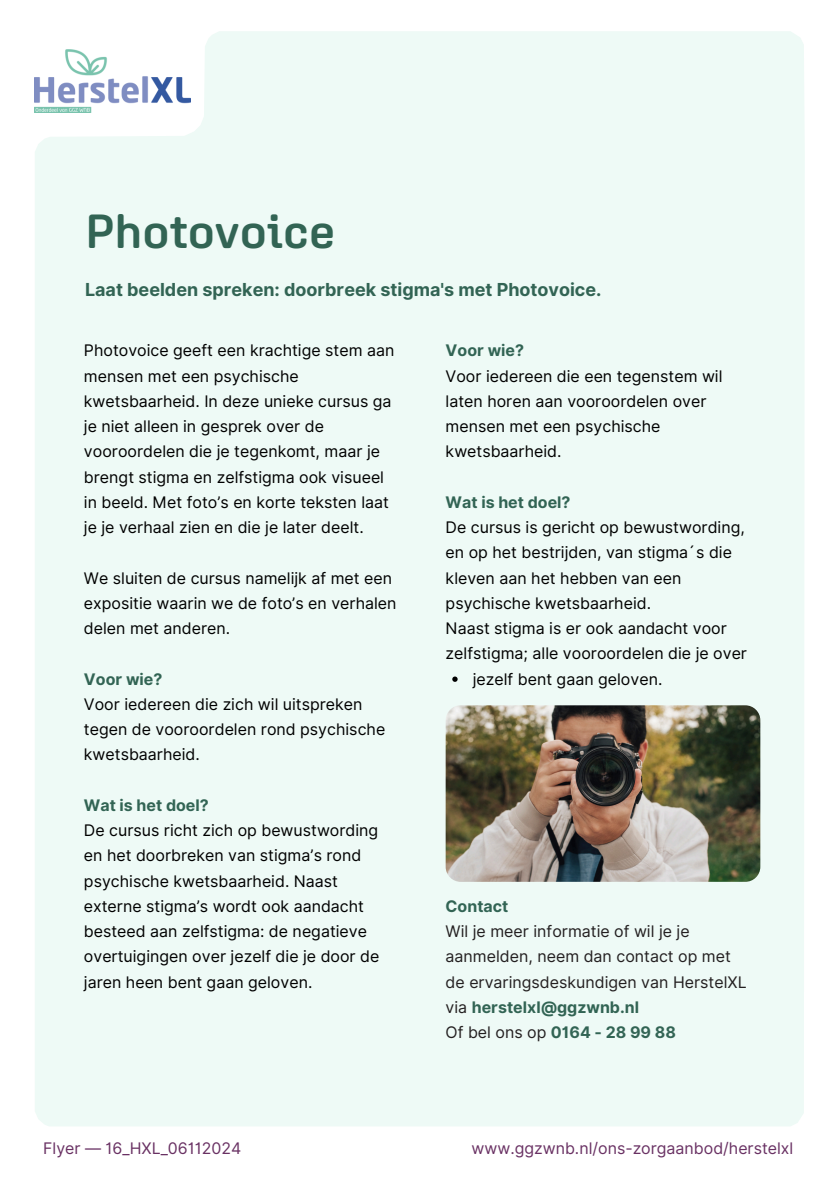
<style>
.page{position:relative;width:839px;height:1191px;background:#fff}
.page>*{position:absolute;margin:0;border:0;box-sizing:border-box;transform-origin:0 0}
.t1{font:600 47.8px "Aglet Sans";color:#326454}
.t2{font:700 18px "Inter";color:#326454}
.t3{font:16px/25.2px "Inter";color:#000}
.t4{font:16px/25.2px "Inter";color:#231f20}
.t5{font:700 16px "Inter";color:#326454}
.t6{font:16px "Inter";color:#693163}
.s1{font-weight:700;color:#326454}
.s2{font-weight:400;color:#231f20}
</style>
<div class="page">
<div style="left:35px;top:31px;width:769px;height:1095px;background:#eefaf6"></div>
<img style="left:35px;top:49px;width:156px;height:63px">
<img style="left:445px;top:705px;width:315px;height:177px;border-radius:15px">
<svg style="left:452px;top:677px;width:5px;height:5px"></svg>
<p class="t1" style="left:85px;top:202px;width:252px">Photovoice</p>
<h2 class="t2" style="left:85px;top:279px;width:518px">Laat beelden spreken: doorbreek stigma's met Photovoice.</h2>
<p class="t3" style="left:84px;top:338px;width:312px">Photovoice geeft een krachtige stem aan mensen met een psychische kwetsbaarheid. In deze unieke cursus ga je niet alleen in gesprek over de vooroordelen die je tegenkomt, maar je brengt stigma en zelfstigma ook visueel in beeld. Met foto’s en korte teksten laat je je verhaal zien en die je later deelt.</p>
<p class="t3" style="left:84px;top:565px;width:314px">We sluiten de cursus namelijk af met een expositie waarin we de foto’s en verhalen delen met anderen.</p>
<p class="t5" style="left:84px;top:669px;width:80px">Voor wie?</p>
<p class="t3" style="left:84px;top:691px;width:303px">Voor iedereen die zich wil uitspreken tegen de vooroordelen rond psychische kwetsbaarheid.</p>
<p class="t5" style="left:84px;top:795px;width:126px">Wat is het doel?</p>
<p class="t3" style="left:84px;top:818px;width:297px">De cursus richt zich op bewustwording en het doorbreken van stigma’s rond psychische kwetsbaarheid. Naast externe stigma’s wordt ook aandacht besteed aan zelfstigma: de negatieve overtuigingen over jezelf die je door de jaren heen bent gaan geloven.</p>
<p class="t6" style="left:43px;top:1138px;width:200px">Flyer — 16_HXL_06112024</p>
<p class="t5" style="left:445px;top:341px;width:80px">Voor wie?</p>
<p class="t3" style="left:445px;top:363px;width:278px">Voor iedereen die een tegenstem wil</p>
<p class="t3" style="left:445px;top:388px;width:262px">laten horen aan vooroordelen over</p>
<p class="t3" style="left:445px;top:414px;width:216px">mensen met een psychische</p>
<p class="t3" style="left:445px;top:439px;width:117px">kwetsbaarheid.</p>
<p class="t5" style="left:445px;top:492px;width:126px">Wat is het doel?</p>
<p class="t3" style="left:445px;top:515px;width:301px">De cursus is gericht op bewustwording,</p>
<p class="t3" style="left:445px;top:540px;width:288px">en op het bestrijden, van stigma´s die</p>
<p class="t3" style="left:445px;top:565px;width:237px">kleven aan het hebben van een</p>
<p class="t3" style="left:445px;top:590px;width:207px">psychische kwetsbaarheid.</p>
<p class="t3" style="left:445px;top:616px;width:283px">Naast stigma is er ook aandacht voor</p>
<p class="t3" style="left:445px;top:641px;width:303px">zelfstigma; alle vooroordelen die je over</p>
<p class="t3" style="left:472px;top:666px;width:191px">jezelf bent gaan geloven.</p>
<p class="t5" style="left:445px;top:896px;width:64px">Contact</p>
<p class="t4" style="left:445px;top:919px;width:302px">Wil je meer informatie of wil je je aanmelden, neem dan contact op met de ervaringsdeskundigen van HerstelXL via <span class="s1">herstelxl@ggzwnb.nl</span></p>
<p class="t5" style="left:445px;top:1023px;width:232px"><span class="s2">Of bel ons op</span> 0164 - 28 99 88</p>
<p class="t6" style="left:471px;top:1138px;width:323px">www.ggzwnb.nl/ons-zorgaanbod/herstelxl</p>
</div>
